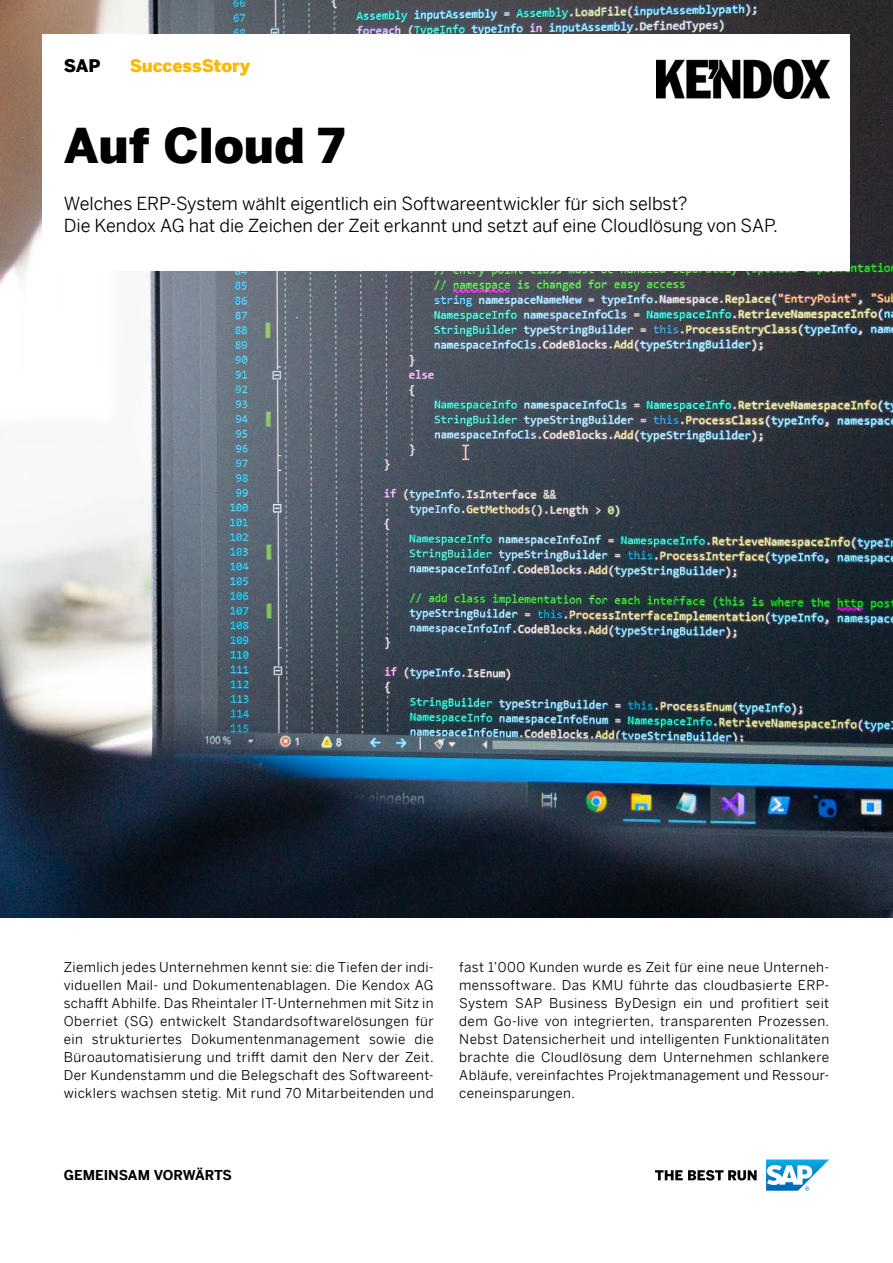
<style>
.page{position:relative;width:893px;height:1263px;background:#fff}
.page>*{position:absolute;margin:0;border:0;box-sizing:border-box;transform-origin:0 0}
.t1{font:900 48px "Benton Sans";color:#000}
.t2{font:18px/21.6px "Benton Sans";letter-spacing:-.005em;color:#000}
.t3{font:900 17.4px "Benton Sans";letter-spacing:-.005em;color:#fbb900}
.t4{font:900 17.4px "Benton Sans";color:#000}
.t5{font:700 13.65px "Benton Sans";color:#000}
.t6{font:13.5px/18px "Benton Sans";letter-spacing:.025em;color:#000;text-align:justify}
</style>
<div class="page">
<img style="left:0;top:0;width:893px;height:918px">
<div style="left:43px;top:34px;width:807px;height:236px;background:#fff"></div>
<svg style="left:655px;top:1170px;width:102px;height:10px"></svg>
<svg style="left:766px;top:1159px;width:63px;height:32px"></svg>
<img style="left:657px;top:59px;width:172px;height:40px">
<p class="t4" style="left:64px;top:51px;width:38px">SAP</p>
<p class="t3" style="left:130px;top:51px;width:122px">SuccessStory</p>
<h1 class="t1" style="left:64px;top:103px;width:282px">Auf Cloud 7</h1>
<h2 class="t2" style="left:64px;top:191px;width:716px">Welches ERP-System wählt eigentlich ein Softwareentwickler für sich selbst?<br>Die Kendox AG hat die Zeichen der Zeit erkannt und setzt auf eine Cloudlösung von SAP.</h2>
<p class="t6" style="left:64px;top:957px;width:371px">Ziemlich jedes Unternehmen kennt sie: die Tiefen der indi&shy;viduellen Mail- und Dokumentenablagen. Die Kendox AG schafft Abhilfe. Das Rheintaler IT-Unternehmen mit Sitz in Oberriet (SG) entwickelt Standardsoftwarelösungen für ein strukturiertes Dokumentenmanagement sowie die Büroautomatisierung und trifft damit den Nerv der Zeit.<br>Der Kundenstamm und die Belegschaft des Softwareent&shy;wicklers wachsen stetig. Mit rund 70 Mitarbeitenden und</p>
<p class="t6" style="left:459px;top:957px;width:371px">fast 1’000 Kunden wurde es Zeit für eine neue Unterneh&shy;menssoftware. Das KMU führte das cloudbasierte ERP-System SAP Business ByDesign ein und profitiert seit dem Go-live von integrierten, transparenten Prozessen.<br>Nebst Datensicherheit und intelligenten Funktionalitäten brachte die Cloudlösung dem Unternehmen schlankere Abläufe, vereinfachtes Projektmanagement und Ressour&shy;ceneinsparungen.</p>
<p class="t5" style="left:64px;top:1163px;width:170px">GEMEINSAM VORWÄRTS</p>
</div>
